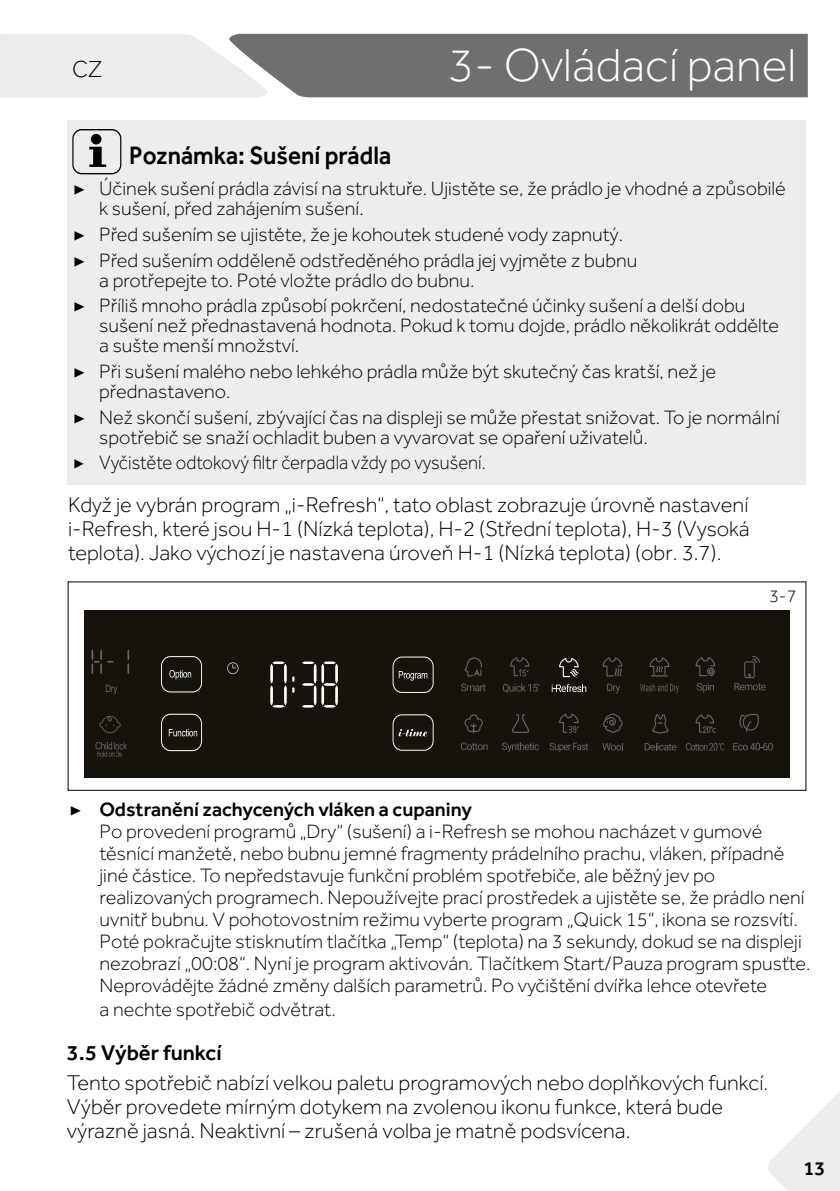
<style>
.page{position:relative;width:840px;height:1191px;background:#fff}
.page>*{position:absolute;margin:0;border:0;box-sizing:border-box;transform-origin:0 0}
.t1{font:300 48px "Effra";color:#fff}
.t2{font:500 26px "Effra";color:#000;scale:.93 1}
.t3{font:300 24px "Effra";color:#000}
.t4{font:300 22px/24px "Effra";color:#000;text-align:justify}
.t5{font:500 22px "Effra";color:#000}
.t6{font:300 20px/22px "Effra";color:#000}
.t7{font:300 20px "Effra";color:#000;scale:.93 1}
.t8{font:500 20px "Effra";color:#000}
.t9{font:300 18px "Effra";color:#000}
.s1{font-family:"Minion Pro";font-weight:400}
.s2{font-weight:500}
</style>
<div class="page">
<svg style="left:768px;top:1093px;width:71px;height:98px"></svg>
<svg style="left:0;top:34px;width:807px;height:64px;background:#d6d6d6"></svg>
<div style="left:302px;top:34px;width:493px;height:62px;background:#706f6f"></div>
<div style="left:67px;top:120px;width:738px;height:365px;background:#ededed"></div>
<svg style="left:72px;top:129px;width:49px;height:45px"></svg>
<div style="left:91px;top:134px;width:10px;height:10px;background:#000;border-radius:50%"></div>
<div style="left:84px;top:611px;width:705px;height:166px;background:#15130b"></div>
<svg style="left:227px;top:662px;width:11px;height:12px"></svg>
<svg style="left:292px;top:676px;width:2px;height:17px"></svg>
<div style="left:217px;top:726px;width:159px;height:13px;background:#15130b"></div>
<svg style="left:99px;top:716px;width:22px;height:17px"></svg>
<svg style="left:249px;top:661px;width:37px;height:46px;background:#313028"></svg>
<svg style="left:95px;top:742px;width:32px;height:15px"></svg>
<svg style="left:91px;top:647px;width:51px;height:29px"></svg>
<svg style="left:106px;top:684px;width:11px;height:10px"></svg>
<svg style="left:161px;top:713px;width:41px;height:38px;background:#323029"></svg>
<svg style="left:161px;top:656px;width:41px;height:36px"></svg>
<svg style="left:392px;top:656px;width:41px;height:37px;background:#323029"></svg>
<svg style="left:227px;top:696px;width:12px;height:12px"></svg>
<svg style="left:392px;top:714px;width:41px;height:36px"></svg>
<svg style="left:300px;top:661px;width:78px;height:46px;background:#302f27"></svg>
<svg style="left:461px;top:683px;width:24px;height:8px"></svg>
<svg style="left:607px;top:683px;width:12px;height:10px"></svg>
<svg style="left:696px;top:683px;width:17px;height:9px"></svg>
<svg style="left:461px;top:742px;width:26px;height:8px"></svg>
<svg style="left:502px;top:742px;width:36px;height:10px"></svg>
<svg style="left:602px;top:742px;width:20px;height:8px"></svg>
<svg style="left:644px;top:742px;width:32px;height:8px"></svg>
<svg style="left:732px;top:743px;width:40px;height:7px"></svg>
<svg style="left:502px;top:683px;width:37px;height:10px"></svg>
<svg style="left:602px;top:657px;width:20px;height:19px"></svg>
<svg style="left:511px;top:714px;width:18px;height:19px"></svg>
<svg style="left:464px;top:714px;width:18px;height:19px"></svg>
<svg style="left:651px;top:714px;width:17px;height:19px"></svg>
<svg style="left:602px;top:713px;width:20px;height:19px"></svg>
<svg style="left:695px;top:657px;width:19px;height:19px"></svg>
<svg style="left:551px;top:684px;width:35px;height:8px"></svg>
<svg style="left:558px;top:658px;width:20px;height:19px"></svg>
<svg style="left:509px;top:657px;width:20px;height:19px"></svg>
<svg style="left:464px;top:657px;width:17px;height:19px"></svg>
<svg style="left:738px;top:713px;width:21px;height:19px"></svg>
<svg style="left:695px;top:714px;width:20px;height:18px"></svg>
<svg style="left:734px;top:656px;width:31px;height:34px"></svg>
<svg style="left:685px;top:743px;width:39px;height:7px"></svg>
<svg style="left:649px;top:657px;width:20px;height:19px"></svg>
<svg style="left:639px;top:683px;width:39px;height:10px"></svg>
<svg style="left:558px;top:713px;width:20px;height:20px"></svg>
<svg style="left:549px;top:742px;width:38px;height:10px"></svg>
<div style="left:68px;top:581px;width:738px;height:210px;border:1px solid #000"></div>
<p class="t3" style="left:72px;top:55px;width:32px">CZ</p>
<h1 class="t1" style="left:447px;top:38px;width:349px">3- Ovládací panel</h1>
<h2 class="t2" style="left:129px;top:140px;width:283px">Poznámka: Sušení prádla</h2>
<p class="t6" style="left:99px;top:178px;width:687px;line-height:20px;text-indent:-26px"><span class="s1">▶</span> Účinek sušení prádla závisí na struktuře. Ujistěte se, že prádlo je vhodné a způsobilé k sušení, před zahájením sušení.</p>
<p class="t6" style="left:73px;top:221px;width:565px;line-height:25.6px"><span class="s1">▶</span> Před sušením se ujistěte, že je kohoutek studené vody zapnutý. <span class="s1">▶</span> Před sušením odděleně odstředěného prádla jej vyjměte z bubnu</p>
<p class="t6" style="left:73px;top:267px;width:673px;line-height:25.6px;text-indent:26px">a protřepejte to. Poté vložte prádlo do bubnu.<br><span class="s1">▶</span> Příliš mnoho prádla způsobí pokrčení, nedostatečné účinky sušení a delší dobu</p>
<p class="t6" style="left:99px;top:315px;width:681px;line-height:20px">sušení než přednastavená hodnota. Pokud k tomu dojde, prádlo několikrát oddělte a sušte menší množství.</p>
<p class="t6" style="left:99px;top:361px;width:618px;line-height:20px;text-indent:-26px"><span class="s1">▶</span> Při sušení malého nebo lehkého prádla může být skutečný čas kratší, než je přednastaveno.</p>
<p class="t6" style="left:99px;top:407px;width:681px;line-height:20px;text-indent:-26px"><span class="s1">▶</span> Než skončí sušení, zbývající čas na displeji se může přestat snižovat. To je normální spotřebič se snaží ochladit buben a vyvarovat se opaření uživatelů.</p>
<p class="t7" style="left:73px;top:451px;width:445px"><span class="s1">▶</span> Vyčistěte odtokový filtr čerpadla vždy po vysušení.</p>
<p class="t4" style="left:68px;top:492px;width:682px">Když je vybrán program „i-Refresh“, tato oblast zobrazuje úrovně nastavení i-Refresh, které jsou H-1 (Nízká teplota), H-2 (Střední teplota), H-3 (Vysoká teplota). Jako výchozí je nastavena úroveň H-1 (Nízká teplota) (obr. 3.7).</p>
<p class="t9" style="left:768px;top:586px;width:29px">3-7</p>
<p class="t6" style="left:99px;top:798px;width:712px;text-indent:-30px"><span class="s1">▶</span> <span class="s2">Odstranění zachycených vláken a cupaniny<br></span>Po provedení programů „Dry“ (sušení) a i-Refresh se mohou nacházet v gumové těsnící manžetě, nebo bubnu jemné fragmenty prádelního prachu, vláken, případně jiné částice. To nepředstavuje funkční problém spotřebiče, ale běžný jev po realizovaných programech. Nepoužívejte prací prostředek a ujistěte se, že prádlo není uvnitř bubnu. V pohotovostním režimu vyberte program „Quick 15“, ikona se rozsvítí.<br>Poté pokračujte stisknutím tlačítka „Temp“ (teplota) na 3 sekundy, dokud se na displeji nezobrazí „00:08“. Nyní je program aktivován. Tlačítkem Start/Pauza program spusťte.<br>Neprovádějte žádné změny dalších parametrů. Po vyčištění dvířka lehce otevřete</p>
<p class="t6" style="left:99px;top:998px;width:237px">a nechte spotřebič odvětrat.</p>
<p class="t5" style="left:67px;top:1039px;width:156px">3.5 Výběr funkcí</p>
<p class="t4" style="left:67px;top:1070px;width:702px;text-align:left">Tento spotřebič nabízí velkou paletu programových nebo doplňkových funkcí.<br>Výběr provedete mírným dotykem na zvolenou ikonu funkce, která bude výrazně jasná. Neaktivní – zrušená volba je matně podsvícena.</p>
<p class="t8" style="left:803px;top:1156px;width:23px">13</p>
</div>
